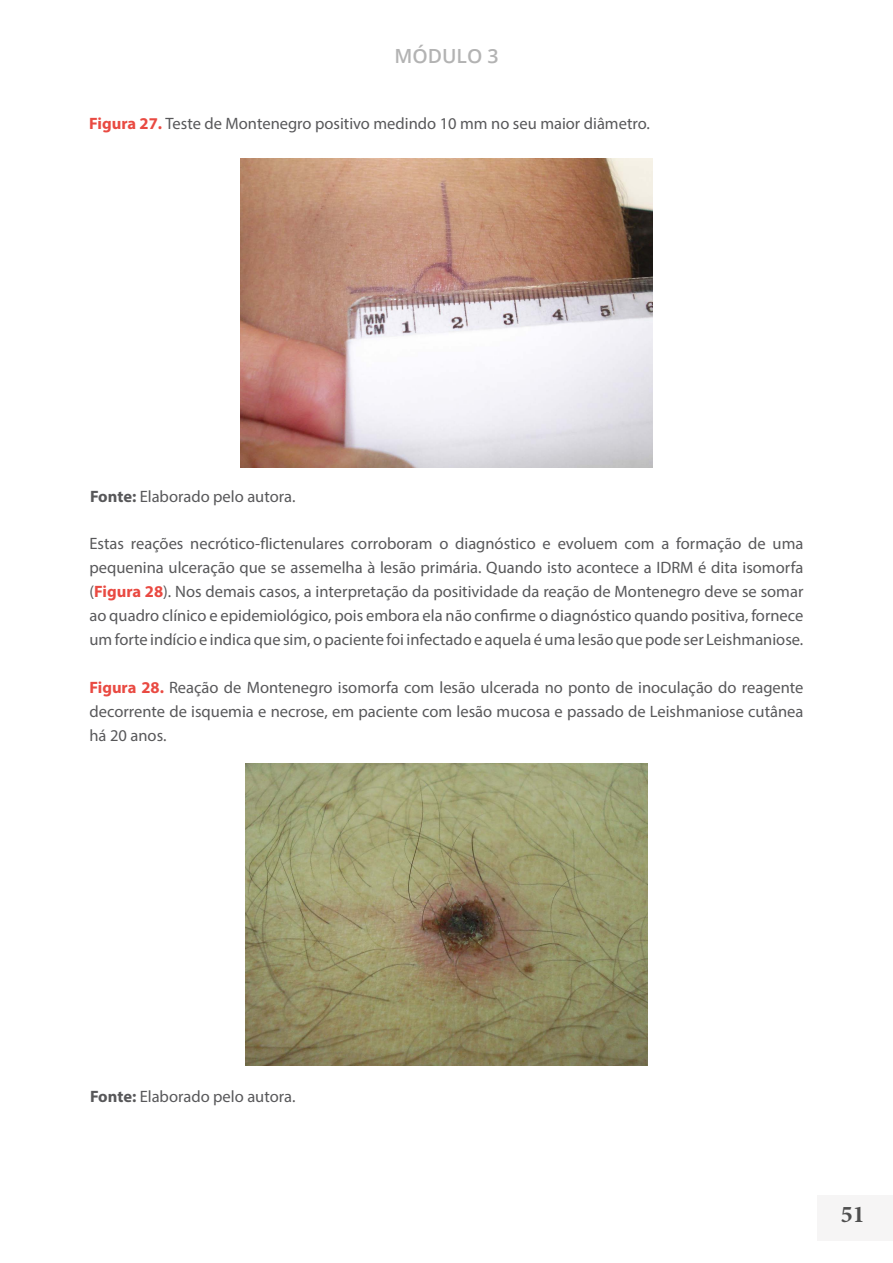
<style>
.page{position:relative;width:893px;height:1263px;background:#fff}
.page>*{position:absolute;margin:0;border:0;box-sizing:border-box;transform-origin:0 0}
.t1{font:700 24px "Minion Pro";color:#4f4f4f}
.t2{font:600 19.5px "Open Sans";color:#b3b3b3}
.t3{font:16.5px/24px "Myriad Pro";color:#58585a;text-align:justify}
.s1{font-weight:700;color:#e94a42}
.s2{font-weight:700}
</style>
<div class="page">
<div style="left:818px;top:1195px;width:75px;height:45px;background:#f6f5f5"></div>
<img style="left:240px;top:159px;width:413px;height:309px">
<img style="left:246px;top:764px;width:401px;height:301px">
<p class="t2" style="left:394px;top:42px;width:106px">MÓDULO 3</p>
<p class="t3" style="left:89px;top:111px;width:562px"><span class="s1">Figura 27.</span> Teste de Montenegro positivo medindo 10 mm no seu maior diâmetro.</p>
<p class="t3" style="left:90px;top:485px;width:207px"><span class="s2">Fonte:</span> Elaborado pelo autora.</p>
<p class="t3" style="left:89px;top:531px;width:715px">Estas reações necrótico-flictenulares corroboram o diagnóstico e evoluem com a formação de uma pequenina ulceração que se assemelha à lesão primária. Quando isto acontece a IDRM é dita isomorfa (<span class="s1">Figura 28</span>). Nos demais casos, a interpretação da positividade da reação de Montenegro deve se somar ao quadro clínico e epidemiológico, pois embora ela não confirme o diagnóstico quando positiva, fornece um forte indício e indica que sim, o paciente foi infectado e aquela é uma lesão que pode ser Leishmaniose.</p>
<p class="t3" style="left:89px;top:675px;width:716px"><span class="s1">Figura 28.</span> Reação de Montenegro isomorfa com lesão ulcerada no ponto de inoculação do reagente decorrente de isquemia e necrose, em paciente com lesão mucosa e passado de Leishmaniose cutânea há 20 anos.</p>
<p class="t3" style="left:90px;top:1084px;width:207px"><span class="s2">Fonte:</span> Elaborado pelo autora.</p>
<h1 class="t1" style="left:841px;top:1197px;width:25px">51</h1>
</div>
